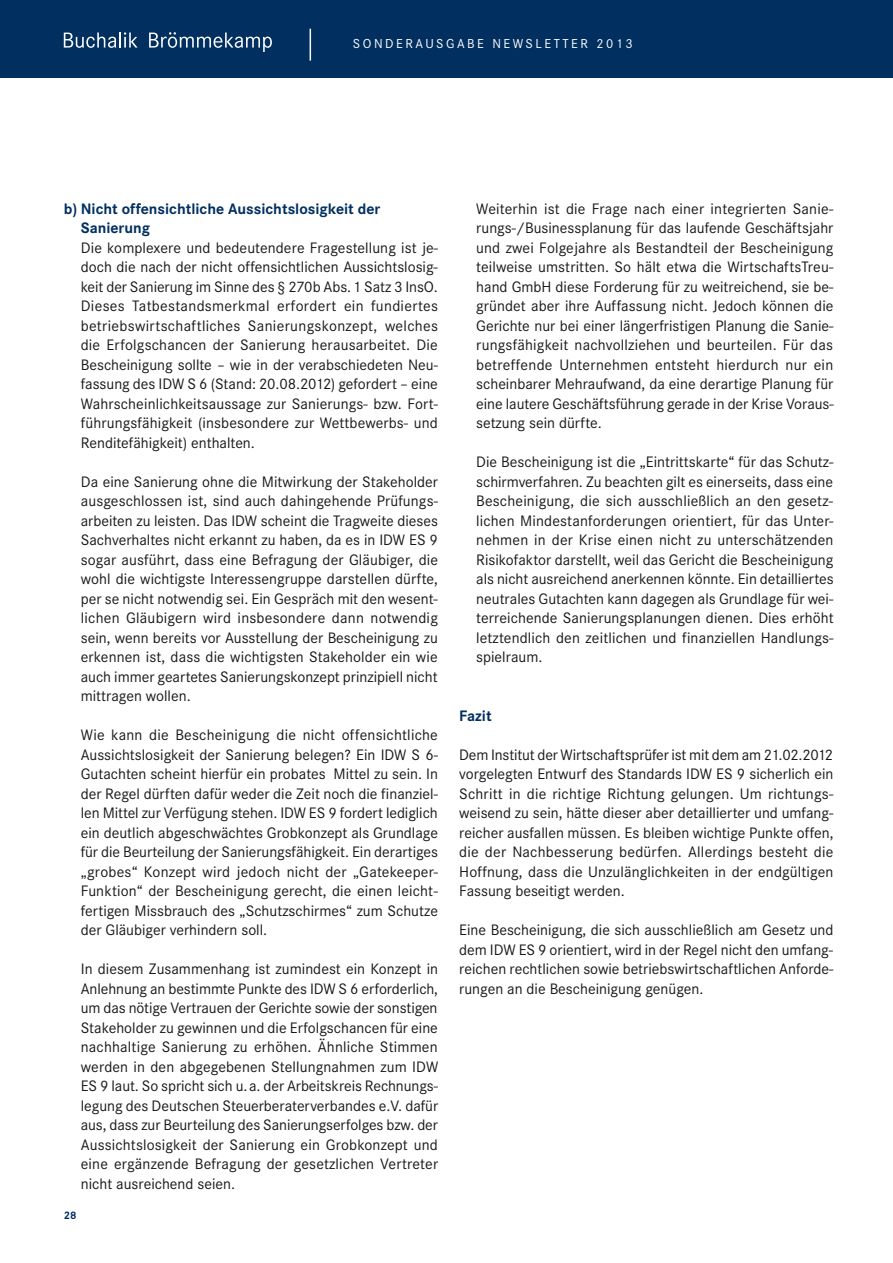
<style>
.page{position:relative;width:893px;height:1263px;background:#fff}
.page>*{position:absolute;margin:0;border:0;box-sizing:border-box;transform-origin:0 0}
.t1{font:15.75px/19.5px "Corporate S";color:#19171b;text-align:justify}
.t2{font:700 15.75px/19.5px "Corporate S";color:#002f60}
.t3{font:13.5px "Corporate S";letter-spacing:.185em;color:#fff}
.t4{font:700 11.25px "Corporate S";color:#002f60}
</style>
<div class="page">
<div style="left:0;top:0;width:893px;height:78px;background:#002f60"></div>
<hr style="left:310px;top:29px;width:1px;height:32px;background:#fff">
<svg style="left:64px;top:32px;width:74px;height:16px"></svg>
<svg style="left:149px;top:32px;width:123px;height:20px"></svg>
<p class="t3" style="left:353px;top:36px;width:281px">SONDERAUSGABE NEWSLETTER 2013</p>
<p class="t2" style="left:81px;top:199px;width:301px;text-indent:-17px">b) Nicht offensichtliche Aussichtslosigkeit der<br>Sanierung</p>
<p class="t1" style="left:81px;top:238px;width:359px">Die komplexere und bedeutendere Fragestellung ist je&shy;doch die nach der nicht offensichtlichen Aussichtslosig&shy;keit der Sanierung im Sinne des § 270b Abs. 1 Satz 3 InsO.<br>Dieses Tatbestandsmerkmal erfordert ein fundiertes betriebswirtschaftliches Sanierungskonzept, welches die Erfolgschancen der Sanierung herausarbeitet. Die Bescheinigung sollte – wie in der verabschiedeten Neu&shy;fassung des IDW S 6 (Stand: 20.08.2012) gefordert – eine Wahrscheinlichkeitsaussage zur Sanierungs- bzw. Fort&shy;führungsfähigkeit (insbesondere zur Wettbewerbs- und Renditefähigkeit) enthalten.</p>
<p class="t1" style="left:81px;top:472px;width:359px">Da eine Sanierung ohne die Mitwirkung der Stakeholder ausgeschlossen ist, sind auch dahingehende Prüfungs&shy;arbeiten zu leisten. Das IDW scheint die Tragweite dieses Sachverhaltes nicht erkannt zu haben, da es in IDW ES 9 sogar ausführt, dass eine Befragung der Gläubiger, die wohl die wichtigste Interessengruppe darstellen dürfte, per se nicht notwendig sei. Ein Gespräch mit den wesent&shy;lichen Gläubigern wird insbesondere dann notwendig sein, wenn bereits vor Ausstellung der Bescheinigung zu erkennen ist, dass die wichtigsten Stakeholder ein wie auch immer geartetes Sanierungskonzept prinzipiell nicht mittragen wollen.</p>
<p class="t1" style="left:81px;top:725px;width:359px">Wie kann die Bescheinigung die nicht offensichtliche Aussichtslosigkeit der Sanierung belegen? Ein IDW S 6- Gutachten scheint hierfür ein probates Mittel zu sein. In der Regel dürften dafür weder die Zeit noch die finanziel&shy;len Mittel zur Verfügung stehen. IDW ES 9 fordert lediglich ein deutlich abgeschwächtes Grobkonzept als Grundlage für die Beurteilung der Sanierungsfähigkeit. Ein derartiges „grobes“ Konzept wird jedoch nicht der „Gatekeeper-Funktion“ der Bescheinigung gerecht, die einen leicht&shy;fertigen Missbrauch des „Schutzschirmes“ zum Schutze der Gläubiger verhindern soll.</p>
<p class="t1" style="left:81px;top:959px;width:359px">In diesem Zusammenhang ist zumindest ein Konzept in Anlehnung an bestimmte Punkte des IDW S 6 erforderlich, um das nötige Vertrauen der Gerichte sowie der sonstigen Stakeholder zu gewinnen und die Erfolgschancen für eine nachhaltige Sanierung zu erhöhen. Ähnliche Stimmen werden in den abgegebenen Stellungnahmen zum IDW ES 9 laut. So spricht sich u. a. der Arbeitskreis Rechnungs&shy;legung des Deutschen Steuerberaterverbandes e.V. dafür aus, dass zur Beurteilung des Sanierungserfolges bzw. der Aussichtslosigkeit der Sanierung ein Grobkonzept und eine ergänzende Befragung der gesetzlichen Vertreter nicht ausreichend seien.</p>
<p class="t4" style="left:64px;top:1209px;width:14px">28</p>
<p class="t1" style="left:476px;top:199px;width:359px">Weiterhin ist die Frage nach einer integrierten Sanie&shy;rungs-/Businessplanung für das laufende Geschäftsjahr und zwei Folgejahre als Bestandteil der Bescheinigung teilweise umstritten. So hält etwa die WirtschaftsTreu&shy;hand GmbH diese Forderung für zu weitreichend, sie be&shy;gründet aber ihre Auffassung nicht. Jedoch können die Gerichte nur bei einer längerfristigen Planung die Sanie&shy;rungsfähigkeit nachvollziehen und beurteilen. Für das betreffende Unternehmen entsteht hierdurch nur ein scheinbarer Mehraufwand, da eine derartige Planung für eine lautere Geschäftsführung gerade in der Krise Voraus&shy;setzung sein dürfte.</p>
<p class="t1" style="left:476px;top:452px;width:359px">Die Bescheinigung ist die „Eintrittskarte“ für das Schutz&shy;schirmverfahren. Zu beachten gilt es einerseits, dass eine Bescheinigung, die sich ausschließlich an den gesetz&shy;lichen Mindestanforderungen orientiert, für das Unter&shy;nehmen in der Krise einen nicht zu unterschätzenden Risikofaktor darstellt, weil das Gericht die Bescheinigung als nicht ausreichend anerkennen könnte. Ein detailliertes neutrales Gutachten kann dagegen als Grundlage für wei&shy;terreichende Sanierungsplanungen dienen. Dies erhöht letztendlich den zeitlichen und finanziellen Handlungs&shy;spielraum.</p>
<p class="t2" style="left:459px;top:706px;width:34px">Fazit</p>
<p class="t1" style="left:459px;top:745px;width:376px">Dem Institut der Wirtschaftsprüfer ist mit dem am 21.02.2012 vorgelegten Entwurf des Standards IDW ES 9 sicherlich ein Schritt in die richtige Richtung gelungen. Um richtungs&shy;weisend zu sein, hätte dieser aber detaillierter und umfang&shy;reicher ausfallen müssen. Es bleiben wichtige Punkte offen, die der Nachbesserung bedürfen. Allerdings besteht die Hoffnung, dass die Unzulänglichkeiten in der endgültigen Fassung beseitigt werden.</p>
<p class="t1" style="left:459px;top:920px;width:376px">Eine Bescheinigung, die sich ausschließlich am Gesetz und dem IDW ES 9 orientiert, wird in der Regel nicht den umfang&shy;reichen rechtlichen sowie betriebswirtschaftlichen Anforde&shy;rungen an die Bescheinigung genügen.</p>
</div>
